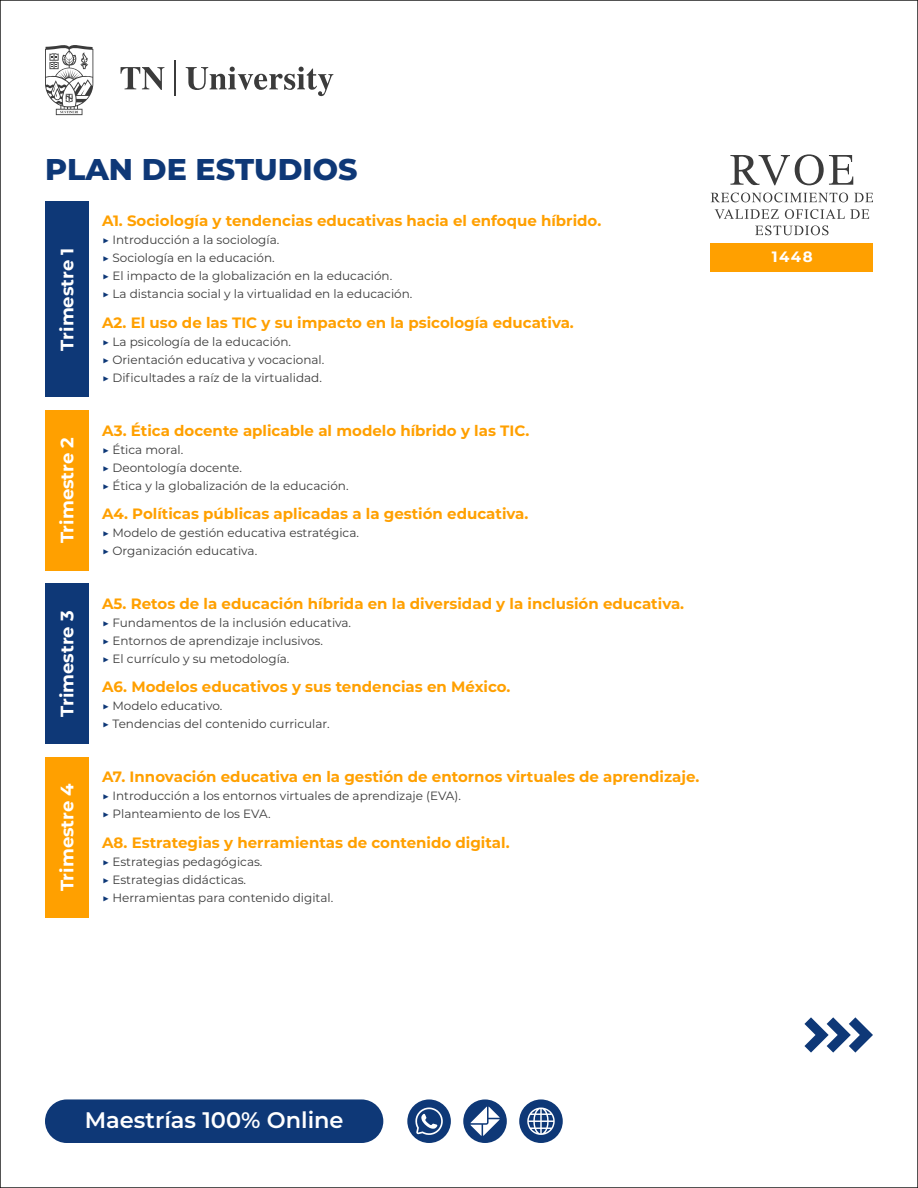
<style>
.page{position:relative;width:918px;height:1188px;background:#fff}
.page>*{position:absolute;margin:0;border:0;box-sizing:border-box;transform-origin:0 0}
.t1{font:800 30px "Montserrat";color:#0e3877}
.t2{font:600 22.5px "Montserrat";color:#fff}
.t3{font:700 18px "Montserrat";color:#fff}
.t4{font:700 15px "Montserrat";color:#ffa000}
.t5{font:700 15px "Montserrat";color:#fff}
.t6{font:12px/18px "Montserrat";color:#3b3b3b}
.s1{color:#0e3877}
</style>
<div class="page">
<svg style="left:804px;top:1017px;width:69px;height:36px"></svg>
<div style="left:45px;top:201px;width:44px;height:196px;background:#0e3877"></div>
<div style="left:45px;top:410px;width:44px;height:160px;background:#ffa000"></div>
<div style="left:45px;top:757px;width:44px;height:160px;background:#ffa000"></div>
<div style="left:45px;top:584px;width:44px;height:160px;background:#0e3877"></div>
<div style="left:711px;top:243px;width:162px;height:28px;background:#ffa000"></div>
<svg style="left:730px;top:154px;width:123px;height:31px"></svg>
<svg style="left:711px;top:193px;width:137px;height:9px"></svg>
<svg style="left:854px;top:193px;width:19px;height:9px"></svg>
<svg style="left:715px;top:209px;width:64px;height:10px"></svg>
<svg style="left:785px;top:209px;width:84px;height:10px"></svg>
<svg style="left:755px;top:225px;width:74px;height:10px"></svg>
<div style="left:45px;top:1099px;width:338px;height:44px;background:#0e3877;border-radius:22px"></div>
<div style="left:463px;top:1099px;width:44px;height:44px;background:#0e3877;border-radius:50%"></div>
<svg style="left:470px;top:1107px;width:30px;height:29px"></svg>
<div style="left:407px;top:1099px;width:44px;height:44px;background:#0e3877;border-radius:50%"></div>
<svg style="left:415px;top:1108px;width:28px;height:27px"></svg>
<div style="left:519px;top:1099px;width:44px;height:44px;background:#0e3877;border-radius:50%"></div>
<svg style="left:527px;top:1108px;width:28px;height:27px"></svg>
<svg style="left:45px;top:45px;width:48px;height:70px"></svg>
<svg style="left:120px;top:67px;width:44px;height:23px"></svg>
<svg style="left:186px;top:67px;width:147px;height:29px"></svg>
<hr style="left:174px;top:60px;width:1px;height:35px;background:#3b3b3b">
<h1 class="t1" style="left:45px;top:147px;width:314px">PLAN DE ESTUDIOS</h1>
<p class="t4" style="left:102px;top:210px;width:501px">A1. Sociología y tendencias educativas hacia el enfoque híbrido.</p>
<p class="t6" style="left:102px;top:231px;width:312px"><span class="s1">▶</span> Introducción a la sociología.<br><span class="s1">▶</span> Sociología en la educación.<br><span class="s1">▶</span> El impacto de la globalización en la educación.<br><span class="s1">▶</span> La distancia social y la virtualidad en la educación.</p>
<p class="t4" style="left:102px;top:311px;width:473px">A2. El uso de las TIC y su impacto en la psicología educativa.</p>
<p class="t6" style="left:102px;top:332px;width:224px"><span class="s1">▶</span> La psicología de la educación.<br><span class="s1">▶</span> Orientación educativa y vocacional. <span class="s1">▶</span> Dificultades a raíz de la virtualidad.</p>
<h3 class="t3" style="left:54px;top:351px;width:104px;rotate:-90deg">Trimestre 1</h3>
<p class="t5" style="left:772px;top:246px;width:43px">1448</p>
<h3 class="t3" style="left:54px;top:543px;width:108px;rotate:-90deg">Trimestre 2</h3>
<h3 class="t3" style="left:54px;top:717px;width:108px;rotate:-90deg">Trimestre 3</h3>
<h3 class="t3" style="left:54px;top:891px;width:110px;rotate:-90deg">Trimestre 4</h3>
<p class="t4" style="left:102px;top:420px;width:429px">A3. Ética docente aplicable al modelo híbrido y las TIC.</p>
<p class="t6" style="left:102px;top:440px;width:248px"><span class="s1">▶</span> Ética moral.<br><span class="s1">▶</span> Deontología docente.<br><span class="s1">▶</span> Ética y la globalización de la educación.</p>
<p class="t4" style="left:102px;top:503px;width:428px">A4. Políticas públicas aplicadas a la gestión educativa.</p>
<p class="t6" style="left:102px;top:523px;width:258px"><span class="s1">▶</span> Modelo de gestión educativa estratégica. <span class="s1">▶</span> Organización educativa.</p>
<p class="t4" style="left:102px;top:593px;width:584px">A5. Retos de la educación híbrida en la diversidad y la inclusión educativa.</p>
<p class="t6" style="left:102px;top:613px;width:251px"><span class="s1">▶</span> Fundamentos de la inclusión educativa. <span class="s1">▶</span> Entornos de aprendizaje inclusivos.<br><span class="s1">▶</span> El currículo y su metodología.</p>
<p class="t4" style="left:102px;top:676px;width:410px">A6. Modelos educativos y sus tendencias en México.</p>
<p class="t6" style="left:102px;top:697px;width:229px"><span class="s1">▶</span> Modelo educativo.<br><span class="s1">▶</span> Tendencias del contenido curricular.</p>
<p class="t4" style="left:102px;top:766px;width:599px">A7. Innovación educativa en la gestión de entornos virtuales de aprendizaje.</p>
<p class="t6" style="left:102px;top:787px;width:360px"><span class="s1">▶</span> Introducción a los entornos virtuales de aprendizaje (EVA). <span class="s1">▶</span> Planteamiento de los EVA.</p>
<p class="t4" style="left:102px;top:832px;width:409px">A8. Estrategias y herramientas de contenido digital.</p>
<p class="t6" style="left:102px;top:852px;width:233px"><span class="s1">▶</span> Estrategias pedagógicas.<br><span class="s1">▶</span> Estrategias didácticas.<br><span class="s1">▶</span> Herramientas para contenido digital.</p>
<h2 class="t2" style="left:85px;top:1104px;width:260px">Maestrías 100% Online</h2>
</div>
